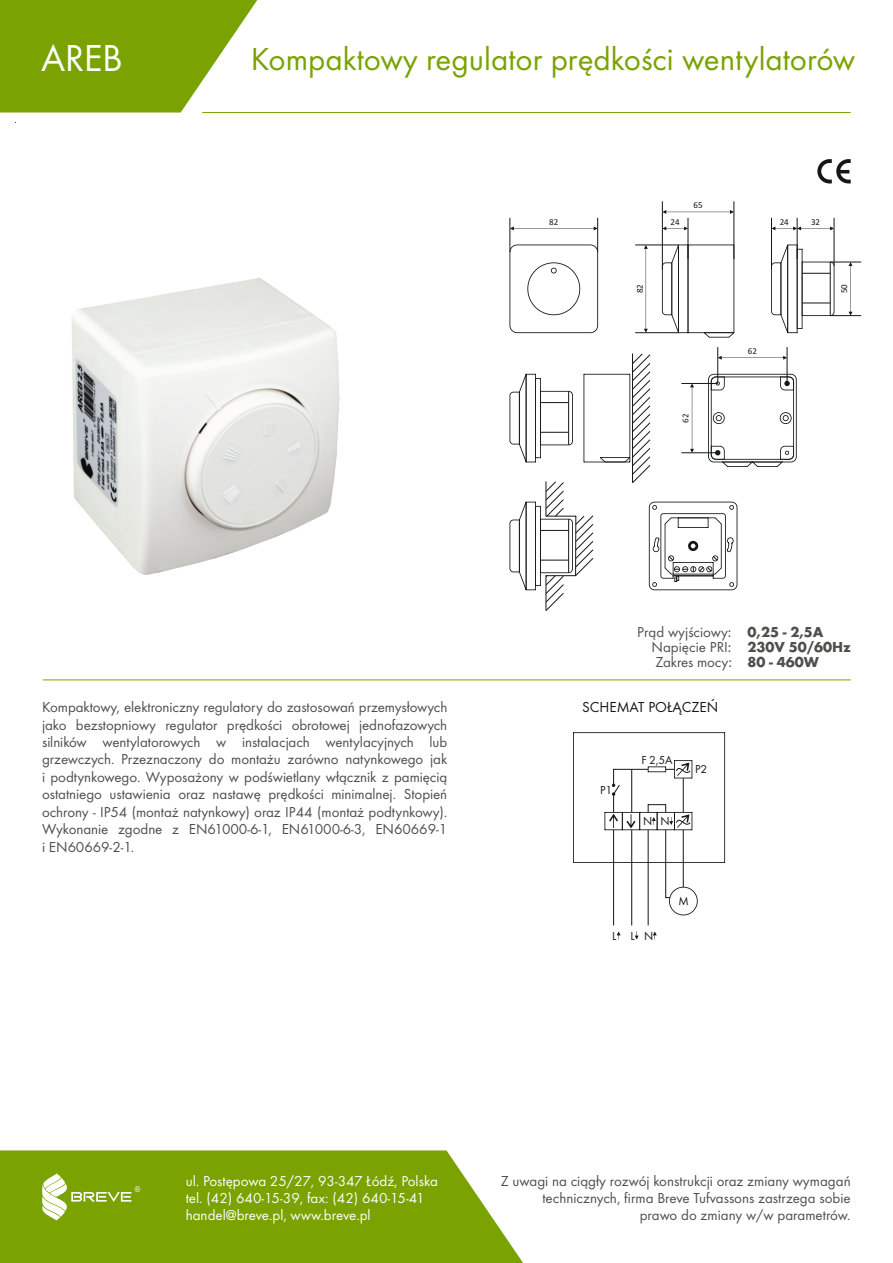
<style>
.page{position:relative;width:893px;height:1263px;background:#fff}
.page>*{position:absolute;margin:0;border:0;box-sizing:border-box;transform-origin:0 0}
.t1{font:39px "Futura TEE";color:#fff}
.t2{font:33px "Futura TEE";color:#7aa200}
.t3{font:15px/17.4px "Futura TEE";color:#4e4e4d;text-align:right}
.t4{font:15px/17.4px "Futura TEE";color:#fff}
.t5{font:15px "Futura TEE";color:#151616}
.t6{font:12px "Futura TEE";color:#151616}
.t7{font:9px "Calibri";color:#151616}
.s1{font-family:"Calibri"}
.s2{font-weight:700}
</style>
<div class="page">
<svg style="left:0;top:0;width:258px;height:113px;background:#8eb027"></svg>
<svg style="left:0;top:1150px;width:523px;height:113px;background:#85a915"></svg>
<svg style="left:40px;top:1173px;width:100px;height:47px"></svg>
<hr style="left:43px;top:679px;width:808px;height:1px;background:#7aa200">
<hr style="left:202px;top:112px;width:649px;height:1px;background:#7aa200">
<svg style="left:817px;top:159px;width:34px;height:24px"></svg>
<img style="left:71px;top:278px;width:269px;height:297px">
<svg style="left:509px;top:244px;width:89px;height:89px"></svg>
<hr style="left:597px;top:218px;width:1px;height:34px;background:#151616">
<hr style="left:510px;top:218px;width:1px;height:34px;background:#151616">
<svg style="left:510px;top:226px;width:88px;height:4px"></svg>
<svg style="left:771px;top:244px;width:63px;height:89px"></svg>
<hr style="left:797px;top:218px;width:1px;height:41px;background:#151616">
<hr style="left:771px;top:218px;width:1px;height:52px;background:#151616">
<hr style="left:834px;top:218px;width:1px;height:48px;background:#151616">
<svg style="left:772px;top:226px;width:62px;height:4px"></svg>
<hr style="left:787px;top:347px;width:1px;height:36px;background:#151616">
<hr style="left:717px;top:347px;width:1px;height:36px;background:#151616">
<svg style="left:662px;top:244px;width:72px;height:94px"></svg>
<hr style="left:688px;top:218px;width:1px;height:41px;background:#151616">
<svg style="left:663px;top:226px;width:25px;height:4px"></svg>
<hr style="left:635px;top:332px;width:44px;height:1px;background:#151616">
<hr style="left:635px;top:245px;width:44px;height:1px;background:#151616">
<svg style="left:644px;top:245px;width:4px;height:88px"></svg>
<hr style="left:734px;top:201px;width:1px;height:58px;background:#151616">
<hr style="left:662px;top:201px;width:1px;height:69px;background:#151616">
<svg style="left:662px;top:210px;width:72px;height:4px"></svg>
<svg style="left:509px;top:353px;width:288px;height:258px"></svg>
<hr style="left:830px;top:315px;width:31px;height:1px;background:#151616">
<hr style="left:830px;top:262px;width:31px;height:1px;background:#151616">
<svg style="left:849px;top:262px;width:3px;height:54px"></svg>
<svg style="left:573px;top:732px;width:152px;height:207px"></svg>
<h1 class="t1" style="left:41px;top:42px;width:83px">AREB</h1>
<h2 class="t2" style="left:251px;top:45px;width:606px">Kompaktowy regulator prędkości wentylatorów</h2>
<p class="t7" style="left:694px;top:202px;width:11px">65</p>
<p class="t7" style="left:549px;top:218px;width:11px">82</p>
<p class="t7" style="left:780px;top:218px;width:11px">24</p>
<p class="t7" style="left:811px;top:218px;width:11px">32</p>
<p class="t7" style="left:671px;top:218px;width:11px">24</p>
<p class="t7" style="left:636px;top:293px;width:11px;rotate:-90deg">82</p>
<p class="t7" style="left:840px;top:293px;width:11px;rotate:-90deg">50</p>
<p class="t7" style="left:682px;top:423px;width:11px;rotate:-90deg">62</p>
<p class="t7" style="left:748px;top:347px;width:11px">62</p>
<p class="t3" style="left:42px;top:700px;width:407px;text-align:justify">Kompaktowy, elektroniczny regulatory do zastosowań przemysłowych jako bezstopniowy regulator prędkości obrotowej jednofazowych silników wentylatorowych w instalacjach wentylacyjnych lub grzewczych. Przeznaczony do montażu zarówno natynkowego jak i podtynkowego. Wyposażony w podświetlany włącznik z pamięcią ostatniego ustawienia oraz nastawę prędkości minimalnej. Stopień ochrony - IP54 (montaż natynkowy) oraz IP44 (montaż podtynkowy).<br>Wykonanie zgodne z EN61000-6-1, EN61000-6-3, EN60669-1 i EN60669-2-1.</p>
<p class="t3" style="left:651px;top:626px;width:201px;line-height:14.9px;text-align:left;text-indent:-14px">Prąd wyjściowy<span class="s1">:</span> <span class="s2">0,25 - 2,5A<br></span>Napięcie PRI<span class="s1">:</span> <span class="s2">230V 50/60Hz<br></span>Zakres mocy<span class="s1">:</span> <span class="s2">80 - 460W</span></p>
<p class="t5" style="left:582px;top:701px;width:138px">SCHEMAT POŁĄCZEŃ</p>
<p class="t6" style="left:600px;top:785px;width:14px">P1</p>
<p class="t6" style="left:641px;top:755px;width:33px">F 2,5A</p>
<p class="t6" style="left:643px;top:816px;width:28px">N N</p>
<p class="t6" style="left:695px;top:764px;width:14px">P2</p>
<p class="t6" style="left:679px;top:896px;width:12px">M</p>
<p class="t6" style="left:612px;top:930px;width:42px">L LN</p>
<p class="t4" style="left:186px;top:1173px;width:254px">ul. Postępowa 25/27, 93-347 Łódź, Polska tel. (42) 640-15-39, fax: (42) 640-15-41 handel@breve.pl, www.breve.pl</p>
<p class="t3" style="left:501px;top:1173px;width:351px">Z uwagi na ciągły rozwój konstrukcji oraz zmiany wymagań technicznych, firma Breve Tufvassons zastrzega sobie<br>prawo do zmiany w/w parametrów.</p>
</div>
